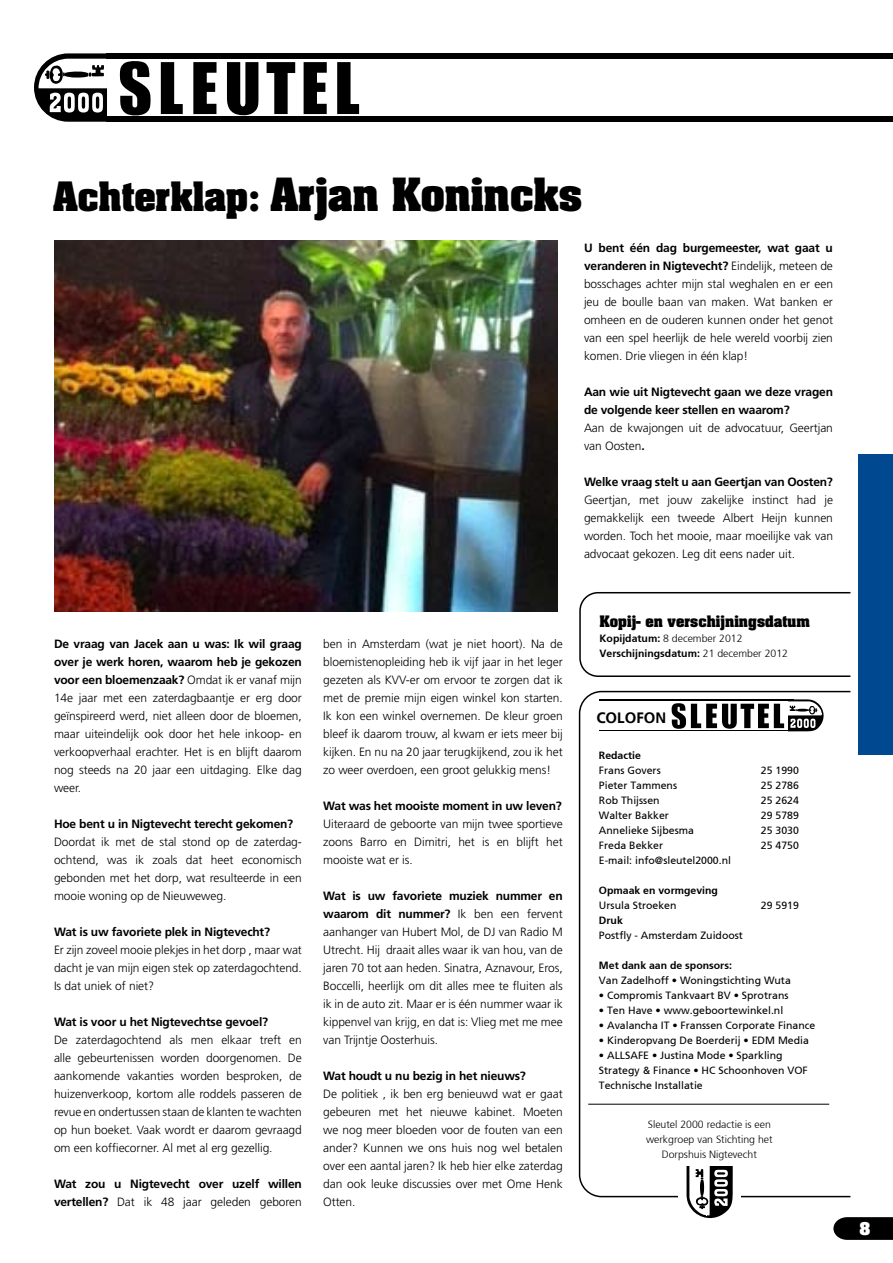
<style>
.page{position:relative;width:893px;height:1263px;background:#fff}
.page>*{position:absolute;margin:0;border:0;box-sizing:border-box;transform-origin:0 0}
.t1{font:700 39px "Aachen";letter-spacing:-.01em;color:#000}
.t2{font:700 15px "Frutiger";color:#000}
.t3{font:700 15px "Aachen";color:#fff}
.t4{font:700 13.5px "Aachen CE";color:#000}
.t5{font:300 12px/18px "Frutiger";letter-spacing:-.005em;color:#000;text-align:justify}
.t6{font:700 12px/18px "Frutiger CE";letter-spacing:-.015em;color:#000}
.t7{font:10.5px/15px "Frutiger Roman";color:#000}
.t8{font:700 10.5px/15px "Frutiger";color:#000}
.t9{font:300 10.5px/15px "Frutiger";color:#000;text-align:center}
.s1{font-size:34.5px}
.s2{font-family:"Frutiger";font-weight:300}
.s3{font-family:"Frutiger CE";font-weight:700}
.s4{font-weight:300}
</style>
<div class="page">
<svg style="left:833px;top:1217px;width:60px;height:23px"></svg>
<svg style="left:579px;top:592px;width:272px;height:85px"></svg>
<svg style="left:34px;top:53px;width:73px;height:69px"></svg>
<svg style="left:120px;top:61px;width:31px;height:55px"></svg>
<svg style="left:161px;top:62px;width:22px;height:52px"></svg>
<svg style="left:193px;top:62px;width:24px;height:52px"></svg>
<svg style="left:227px;top:62px;width:32px;height:54px"></svg>
<svg style="left:267px;top:62px;width:28px;height:52px"></svg>
<svg style="left:304px;top:62px;width:23px;height:52px"></svg>
<svg style="left:337px;top:62px;width:22px;height:52px"></svg>
<div style="left:107px;top:53px;width:786px;height:6px;background:#000"></div>
<div style="left:107px;top:116px;width:786px;height:6px;background:#000"></div>
<svg style="left:579px;top:691px;width:271px;height:506px"></svg>
<hr style="left:599px;top:699px;width:75px;height:2px;background:#000">
<hr style="left:599px;top:730px;width:75px;height:1px;background:#000">
<div style="left:753px;top:700px;width:34px;height:35px;background:#fff"></div>
<svg style="left:672px;top:699px;width:152px;height:35px"></svg>
<hr style="left:668px;top:730px;width:122px;height:1px;background:#000">
<hr style="left:588px;top:1104px;width:241px;height:1px;background:#000">
<div style="left:678px;top:1188px;width:63px;height:14px;background:#fff"></div>
<svg style="left:686px;top:1166px;width:47px;height:52px"></svg>
<div style="left:858px;top:454px;width:35px;height:300px;background:#004990"></div>
<img style="left:54px;top:241px;width:503px;height:371px">
<h1 class="t1" style="left:53px;top:167px;width:531px"><span class="s1">Achterklap:</span> Arjan Konincks</h1>
<p class="t6" style="left:584px;top:239px;width:250px">U bent één dag burgemeester, wat gaat u veranderen in Nigtevecht? <span class="s2">Eindelijk, meteen de</span></p>
<p class="t5" style="left:584px;top:275px;width:250px">bosschages achter mijn stal weghalen en er een jeu de boulle baan van maken. Wat banken er omheen en de ouderen kunnen onder het genot van een spel heerlijk de hele wereld voorbij zien komen. Drie vliegen in één klap!</p>
<p class="t6" style="left:584px;top:383px;width:250px">Aan wie uit Nigtevecht gaan we deze vragen de volgende keer stellen en waarom?</p>
<p class="t5" style="left:584px;top:419px;width:250px">Aan de kwajongen uit de advocatuur, Geertjan van Oosten<span class="s3">.</span></p>
<p class="t6" style="left:584px;top:473px;width:250px">Welke vraag stelt u aan Geertjan van Oosten?</p>
<p class="t5" style="left:584px;top:491px;width:250px">Geertjan, met jouw zakelijke instinct had je gemakkelijk een tweede Albert Heijn kunnen worden. Toch het mooie, maar moeilijke vak van advocaat gekozen. Leg dit eens nader uit.</p>
<p class="t6" style="left:54px;top:635px;width:249px;text-align:justify">De vraag van Jacek aan u was: Ik wil graag over je werk horen, waarom heb je gekozen voor een bloemenzaak? <span class="s2">Omdat ik er vanaf mijn</span></p>
<p class="t5" style="left:54px;top:689px;width:249px">14e jaar met een zaterdagbaantje er erg door geïnspireerd werd, niet alleen door de bloemen, maar uiteindelijk ook door het hele inkoop- en verkoopverhaal erachter. Het is en blijft daarom nog steeds na 20 jaar een uitdaging. Elke dag weer.</p>
<p class="t6" style="left:54px;top:815px;width:241px">Hoe bent u in Nigtevecht terecht gekomen?</p>
<p class="t5" style="left:54px;top:833px;width:249px">Doordat ik met de stal stond op de zaterdag&shy;ochtend, was ik zoals dat heet economisch gebonden met het dorp, wat resulteerde in een mooie woning op de Nieuweweg.</p>
<p class="t6" style="left:54px;top:923px;width:218px">Wat is uw favoriete plek in Nigtevecht?</p>
<p class="t5" style="left:54px;top:941px;width:249px">Er zijn zoveel mooie plekjes in het dorp , maar wat dacht je van mijn eigen stek op zaterdagochtend.<br>Is dat uniek of niet?</p>
<p class="t6" style="left:54px;top:1013px;width:216px">Wat is voor u het Nigtevechtse gevoel?</p>
<p class="t5" style="left:54px;top:1031px;width:249px">De zaterdagochtend als men elkaar treft en alle gebeurtenissen worden doorgenomen. De aankomende vakanties worden besproken, de huizenverkoop, kortom alle roddels passeren de revue en ondertussen staan de klanten te wachten op hun boeket. Vaak wordt er daarom gevraagd om een koffiecorner. Al met al erg gezellig.</p>
<p class="t6" style="left:54px;top:1175px;width:249px">Wat zou u Nigtevecht over uzelf willen</p>
<p class="t5" style="left:54px;top:1193px;width:249px"><span class="s3">vertellen?</span> Dat ik 48 jaar geleden geboren</p>
<p class="t5" style="left:323px;top:635px;width:241px">ben in Amsterdam (wat je niet hoort). Na de bloemistenopleiding heb ik vijf jaar in het leger gezeten als KVV-er om ervoor te zorgen dat ik met de premie mijn eigen winkel kon starten.<br>Ik kon een winkel overnemen. De kleur groen bleef ik daarom trouw, al kwam er iets meer bij kijken. En nu na 20 jaar terugkijkend, zou ik het zo weer overdoen, een groot gelukkig mens!</p>
<p class="t6" style="left:323px;top:797px;width:240px">Wat was het mooiste moment in uw leven?</p>
<p class="t5" style="left:323px;top:815px;width:241px">Uiteraard de geboorte van mijn twee sportieve zoons Barro en Dimitri, het is en blijft het mooiste wat er is.</p>
<p class="t6" style="left:323px;top:887px;width:241px">Wat is uw favoriete muziek nummer en waarom dit nummer? <span class="s2">Ik ben een fervent</span></p>
<p class="t5" style="left:323px;top:923px;width:241px">aanhanger van Hubert Mol, de DJ van Radio M Utrecht. Hij draait alles waar ik van hou, van de jaren 70 tot aan heden. Sinatra, Aznavour, Eros, Boccelli, heerlijk om dit alles mee te fluiten als ik in de auto zit. Maar er is één nummer waar ik kippenvel van krijg, en dat is: Vlieg met me mee van Trijntje Oosterhuis.</p>
<p class="t6" style="left:323px;top:1067px;width:204px">Wat houdt u nu bezig in het nieuws?</p>
<p class="t5" style="left:323px;top:1085px;width:241px">De politiek , ik ben erg benieuwd wat er gaat gebeuren met het nieuwe kabinet. Moeten we nog meer bloeden voor de fouten van een ander? Kunnen we ons huis nog wel betalen over een aantal jaren? Ik heb hier elke zaterdag dan ook leuke discussies over met Ome Henk Otten.</p>
<p class="t4" style="left:600px;top:611px;width:212px">Kopij- en verschijningsdatum</p>
<p class="t8" style="left:600px;top:631px;width:190px">Kopijdatum: <span class="s4">8 december 2012<br></span>Verschijningsdatum: <span class="s4">21 december 2012</span></p>
<p class="t2" style="left:596px;top:709px;width:71px">COLOFON</p>
<p class="t8" style="left:599px;top:748px;width:44px">Redactie</p>
<p class="t7" style="left:599px;top:763px;width:63px">Frans Govers</p>
<p class="t7" style="left:761px;top:763px;width:39px">25 1990</p>
<p class="t7" style="left:599px;top:778px;width:80px">Pieter Tammens</p>
<p class="t7" style="left:761px;top:778px;width:39px">25 2786</p>
<p class="t7" style="left:599px;top:793px;width:62px">Rob Thijssen</p>
<p class="t7" style="left:761px;top:793px;width:39px">25 2624</p>
<p class="t7" style="left:599px;top:808px;width:72px">Walter Bakker</p>
<p class="t7" style="left:761px;top:808px;width:39px">29 5789</p>
<p class="t7" style="left:599px;top:823px;width:97px">Annelieke Sijbesma</p>
<p class="t7" style="left:761px;top:823px;width:39px">25 3030</p>
<p class="t7" style="left:599px;top:838px;width:66px">Freda Bekker</p>
<p class="t7" style="left:761px;top:838px;width:39px">25 4750</p>
<p class="t7" style="left:599px;top:853px;width:134px">E-mail: info@sleutel2000.nl</p>
<p class="t8" style="left:599px;top:883px;width:121px">Opmaak en vormgeving</p>
<p class="t7" style="left:599px;top:898px;width:79px">Ursula Stroeken</p>
<p class="t7" style="left:761px;top:898px;width:39px">29 5919</p>
<p class="t8" style="left:599px;top:913px;width:25px">Druk</p>
<p class="t7" style="left:599px;top:928px;width:146px">Postfly - Amsterdam Zuidoost</p>
<p class="t8" style="left:599px;top:958px;width:135px">Met dank aan de sponsors:</p>
<p class="t7" style="left:599px;top:973px;width:193px">Van Zadelhoff • Woningstichting Wuta</p>
<p class="t7" style="left:599px;top:988px;width:191px">• Compromis Tankvaart BV • Sprotrans</p>
<p class="t7" style="left:599px;top:1003px;width:186px">• Ten Have • www.geboortewinkel.nl</p>
<p class="t7" style="left:599px;top:1018px;width:218px">• Avalancha IT • Franssen Corporate Finance</p>
<p class="t7" style="left:599px;top:1033px;width:212px">• Kinderopvang De Boerderij • EDM Media</p>
<p class="t7" style="left:599px;top:1048px;width:210px">• ALLSAFE • Justina Mode • Sparkling<br>Strategy &amp; Finance • HC Schoonhoven VOF<br>Technische Installatie</p>
<p class="t9" style="left:646px;top:1116px;width:128px">Sleutel 2000 redactie is een werkgroep van Stichting het<br>Dorpshuis Nigtevecht</p>
<p class="t3" style="left:859px;top:1217px;width:12px">8</p>
</div>
